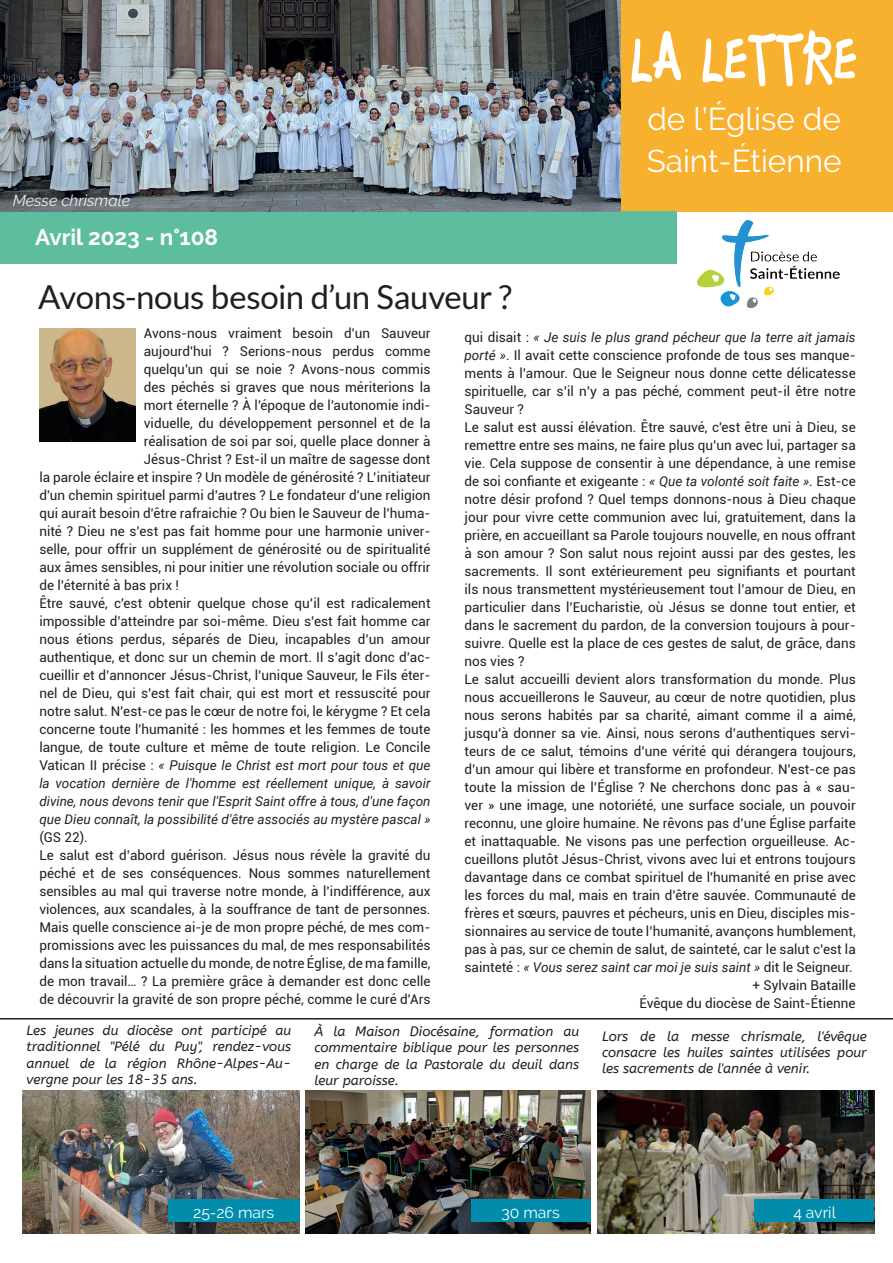
<style>
.page{position:relative;width:893px;height:1263px;background:#fff}
.page>*{position:absolute;margin:0;border:0;box-sizing:border-box;transform-origin:0 0}
.t1{font:700 72px "Boopee";color:#fff}
.t2{font:33px "Lato";letter-spacing:-.01em;color:#231f20}
.t3{font:31.5px/42px "Raleway";color:#fff}
.t4{font:700 22.5px "Raleway";color:#fff}
.t5{font:15.75px "Raleway";color:#fff}
.t6{font:italic 15.75px "Raleway";color:#f0f1ee}
.t7{font:13.5px/18px "Roboto";color:#231f20}
.t8{font:italic 13.5px "Roboto";color:#231f20}
.t9{font:italic 13.5px/16.2px "A Bee Zee";color:#231f20;text-align:justify}
.s1{font-style:normal}
.s2{font-style:italic}
</style>
<div class="page">
<img style="left:22px;top:1090px;width:278px;height:143px">
<div style="left:587px;top:0;width:306px;height:211px;background:#f7b12e"></div>
<img style="left:697px;top:221px;width:142px;height:87px">
<div style="left:0;top:211px;width:676px;height:53px;background:#5fbd9f"></div>
<img style="left:0;top:0;width:620px;height:211px">
<img style="left:39px;top:328px;width:96px;height:113px">
<img style="left:598px;top:1090px;width:276px;height:143px">
<img style="left:306px;top:1090px;width:284px;height:143px">
<div style="left:755px;top:1199px;width:119px;height:23px;background:#018cac"></div>
<div style="left:471px;top:1199px;width:119px;height:23px;background:#018cac"></div>
<hr style="left:0;top:1018px;width:893px;height:1px;background:#231f20">
<div style="left:168px;top:1199px;width:132px;height:23px;background:#018cac"></div>
<p class="t6" style="left:13px;top:191px;width:119px">Messe chrismale</p>
<h3 class="t4" style="left:35px;top:224px;width:185px">Avril 2023 - n°108</h3>
<h2 class="t2" style="left:38px;top:278px;width:475px">Avons-nous besoin d’un Sauveur ?</h2>
<h1 class="t1" style="left:631px;top:17px;width:229px">LA LETTRE</h1>
<h3 class="t3" style="left:647px;top:97px;width:196px">de l’Église de<br>Saint-Étienne</h3>
<p class="t7" style="left:144px;top:324px;width:288px">Avons-nous vraiment besoin d'un Sauveur</p>
<p class="t7" style="left:144px;top:342px;width:288px">aujourd'hui ? Serions-nous perdus comme</p>
<p class="t7" style="left:144px;top:360px;width:288px">quelqu'un qui se noie ? Avons-nous commis</p>
<p class="t7" style="left:144px;top:378px;width:288px">des péchés si graves que nous mériterions la</p>
<p class="t7" style="left:144px;top:396px;width:288px">mort éternelle ? À l'époque de l'autonomie indi-</p>
<p class="t7" style="left:144px;top:414px;width:288px">viduelle, du développement personnel et de la</p>
<p class="t7" style="left:144px;top:432px;width:288px">réalisation de soi par soi, quelle place donner à</p>
<p class="t7" style="left:144px;top:450px;width:288px">Jésus-Christ ? Est-il un maître de sagesse dont</p>
<p class="t7" style="left:39px;top:468px;width:393px">la parole éclaire et inspire ? Un modèle de générosité ? L’initiateur</p>
<p class="t7" style="left:39px;top:486px;width:393px">d'un chemin spirituel parmi d’autres ? Le fondateur d'une religion</p>
<p class="t7" style="left:39px;top:504px;width:393px">qui aurait besoin d'être rafraichie ? Ou bien le Sauveur de l’huma-</p>
<p class="t7" style="left:39px;top:522px;width:393px">nité ? Dieu ne s’est pas fait homme pour une harmonie univer-</p>
<p class="t7" style="left:39px;top:540px;width:393px">selle, pour offrir un supplément de générosité ou de spiritualité</p>
<p class="t7" style="left:39px;top:558px;width:393px">aux âmes sensibles, ni pour initier une révolution sociale ou offrir</p>
<p class="t7" style="left:39px;top:576px;width:141px">de l’éternité à bas prix !</p>
<p class="t7" style="left:39px;top:594px;width:393px">Être sauvé, c'est obtenir quelque chose qu’il est radicalement</p>
<p class="t7" style="left:39px;top:612px;width:393px">impossible d’atteindre par soi-même. Dieu s’est fait homme car</p>
<p class="t7" style="left:39px;top:630px;width:393px">nous étions perdus, séparés de Dieu, incapables d’un amour</p>
<p class="t7" style="left:39px;top:648px;width:393px">authentique, et donc sur un chemin de mort. Il s’agit donc d’ac-</p>
<p class="t7" style="left:39px;top:666px;width:393px">cueillir et d’annoncer Jésus-Christ, l’unique Sauveur, le Fils éter-</p>
<p class="t7" style="left:39px;top:684px;width:393px">nel de Dieu, qui s’est fait chair, qui est mort et ressuscité pour</p>
<p class="t7" style="left:39px;top:702px;width:393px">notre salut. N’est-ce pas le cœur de notre foi, le kérygme ? Et cela</p>
<p class="t7" style="left:39px;top:720px;width:393px">concerne toute l'humanité : les hommes et les femmes de toute</p>
<p class="t7" style="left:39px;top:738px;width:393px">langue, de toute culture et même de toute religion. Le Concile</p>
<p class="t8" style="left:39px;top:756px;width:393px"><span class="s1">Vatican II précise :</span> « Puisque le Christ est mort pour tous et que</p>
<p class="t8" style="left:39px;top:774px;width:393px">la vocation dernière de l'homme est réellement unique, à savoir</p>
<p class="t8" style="left:39px;top:792px;width:393px">divine, nous devons tenir que l'Esprit Saint offre à tous, d'une façon</p>
<p class="t8" style="left:39px;top:810px;width:393px">que Dieu connaît, la possibilité d'être associés au mystère pascal »</p>
<p class="t7" style="left:39px;top:828px;width:393px">(GS 22).<br>Le salut est d’abord guérison. Jésus nous révèle la gravité du péché et de ses conséquences. Nous sommes naturellement sensibles au mal qui traverse notre monde, à l’indifférence, aux violences, aux scandales, à la souffrance de tant de personnes.<br>Mais quelle conscience ai-je de mon propre péché, de mes com&shy;promissions avec les puissances du mal, de mes responsabilités dans la situation actuelle du monde, de notre Église, de ma famille, de mon travail… ? La première grâce à demander est donc celle de découvrir la gravité de son propre péché, comme le curé d'Ars</p>
<p class="t8" style="left:465px;top:328px;width:393px"><span class="s1">qui disait :</span> « Je suis le plus grand pécheur que la terre ait jamais</p>
<p class="t7" style="left:465px;top:346px;width:393px"><span class="s2">porté »</span>. Il avait cette conscience profonde de tous ses manque-</p>
<p class="t7" style="left:465px;top:364px;width:393px">ments à l’amour. Que le Seigneur nous donne cette délicatesse</p>
<p class="t7" style="left:465px;top:382px;width:393px">spirituelle, car s’il n’y a pas péché, comment peut-il être notre</p>
<p class="t7" style="left:465px;top:400px;width:61px">Sauveur ?</p>
<p class="t7" style="left:465px;top:418px;width:393px">Le salut est aussi élévation. Être sauvé, c'est être uni à Dieu, se</p>
<p class="t7" style="left:465px;top:436px;width:393px">remettre entre ses mains, ne faire plus qu’un avec lui, partager sa</p>
<p class="t7" style="left:465px;top:454px;width:393px">vie. Cela suppose de consentir à une dépendance, à une remise</p>
<p class="t7" style="left:465px;top:472px;width:393px">de soi confiante et exigeante : <span class="s2">« Que ta volonté soit faite »</span>. Est-ce</p>
<p class="t7" style="left:465px;top:490px;width:393px">notre désir profond ? Quel temps donnons-nous à Dieu chaque</p>
<p class="t7" style="left:465px;top:508px;width:393px">jour pour vivre cette communion avec lui, gratuitement, dans la</p>
<p class="t7" style="left:465px;top:526px;width:393px">prière, en accueillant sa Parole toujours nouvelle, en nous offrant</p>
<p class="t7" style="left:465px;top:544px;width:393px">à son amour ? Son salut nous rejoint aussi par des gestes, les</p>
<p class="t7" style="left:465px;top:562px;width:393px">sacrements. Il sont extérieurement peu signifiants et pourtant</p>
<p class="t7" style="left:465px;top:580px;width:393px">ils nous transmettent mystérieusement tout l’amour de Dieu, en</p>
<p class="t7" style="left:465px;top:598px;width:393px">particulier dans l’Eucharistie, où Jésus se donne tout entier, et</p>
<p class="t7" style="left:465px;top:615px;width:393px">dans le sacrement du pardon, de la conversion toujours à pour-</p>
<p class="t7" style="left:465px;top:633px;width:393px">suivre. Quelle est la place de ces gestes de salut, de grâce, dans</p>
<p class="t7" style="left:465px;top:651px;width:61px">nos vies ?</p>
<p class="t7" style="left:465px;top:669px;width:393px">Le salut accueilli devient alors transformation du monde. Plus</p>
<p class="t7" style="left:465px;top:687px;width:393px">nous accueillerons le Sauveur, au cœur de notre quotidien, plus</p>
<p class="t7" style="left:465px;top:705px;width:393px">nous serons habités par sa charité, aimant comme il a aimé,</p>
<p class="t7" style="left:465px;top:723px;width:393px">jusqu’à donner sa vie. Ainsi, nous serons d’authentiques servi-</p>
<p class="t7" style="left:465px;top:741px;width:393px">teurs de ce salut, témoins d’une vérité qui dérangera toujours,</p>
<p class="t7" style="left:465px;top:759px;width:393px">d’un amour qui libère et transforme en profondeur. N’est-ce pas</p>
<p class="t7" style="left:465px;top:777px;width:393px">toute la mission de l’Église ? Ne cherchons donc pas à « sau-</p>
<p class="t7" style="left:465px;top:795px;width:393px">ver » une image, une notoriété, une surface sociale, un pouvoir</p>
<p class="t7" style="left:465px;top:813px;width:393px">reconnu, une gloire humaine. Ne rêvons pas d’une Église parfaite</p>
<p class="t7" style="left:465px;top:831px;width:393px">et inattaquable. Ne visons pas une perfection orgueilleuse. Ac-</p>
<p class="t7" style="left:465px;top:849px;width:393px">cueillons plutôt Jésus-Christ, vivons avec lui et entrons toujours</p>
<p class="t7" style="left:465px;top:867px;width:393px">davantage dans ce combat spirituel de l'humanité en prise avec</p>
<p class="t7" style="left:465px;top:885px;width:393px">les forces du mal, mais en train d’être sauvée. Communauté de</p>
<p class="t7" style="left:465px;top:903px;width:393px">frères et sœurs, pauvres et pécheurs, unis en Dieu, disciples mis-</p>
<p class="t7" style="left:465px;top:921px;width:393px">sionnaires au service de toute l’humanité, avançons humblement,</p>
<p class="t7" style="left:465px;top:939px;width:393px">pas à pas, sur ce chemin de salut, de sainteté, car le salut c’est la</p>
<p class="t8" style="left:465px;top:957px;width:390px"><span class="s1">sainteté :</span> « Vous serez saint car moi je suis saint » <span class="s1">dit le Seigneur.</span></p>
<p class="t7" style="left:752px;top:975px;width:105px">+ Sylvain Bataille</p>
<p class="t7" style="left:639px;top:993px;width:218px">Évêque du diocèse de Saint-Étienne</p>
<p class="t9" style="left:27px;top:1023px;width:266px">Les jeunes du diocèse ont participé au traditionnel "Pélé du Puy", rendez-vous annuel de la région Rhône-Alpes-Au&shy;vergne pour les 18-35 ans.</p>
<p class="t9" style="left:314px;top:1024px;width:266px">À la Maison Diocésaine, formation au commentaire biblique pour les personnes en charge de la Pastorale du deuil dans leur paroisse.</p>
<p class="t9" style="left:602px;top:1028px;width:266px">Lors de la messe chrismale, l'évêque consacre les huiles saintes utilisées pour les sacrements de l'année à venir.</p>
<p class="t5" style="left:193px;top:1203px;width:83px">25-26 mars</p>
<p class="t5" style="left:501px;top:1203px;width:60px">30 mars</p>
<p class="t5" style="left:793px;top:1203px;width:44px">4 avril</p>
</div>
